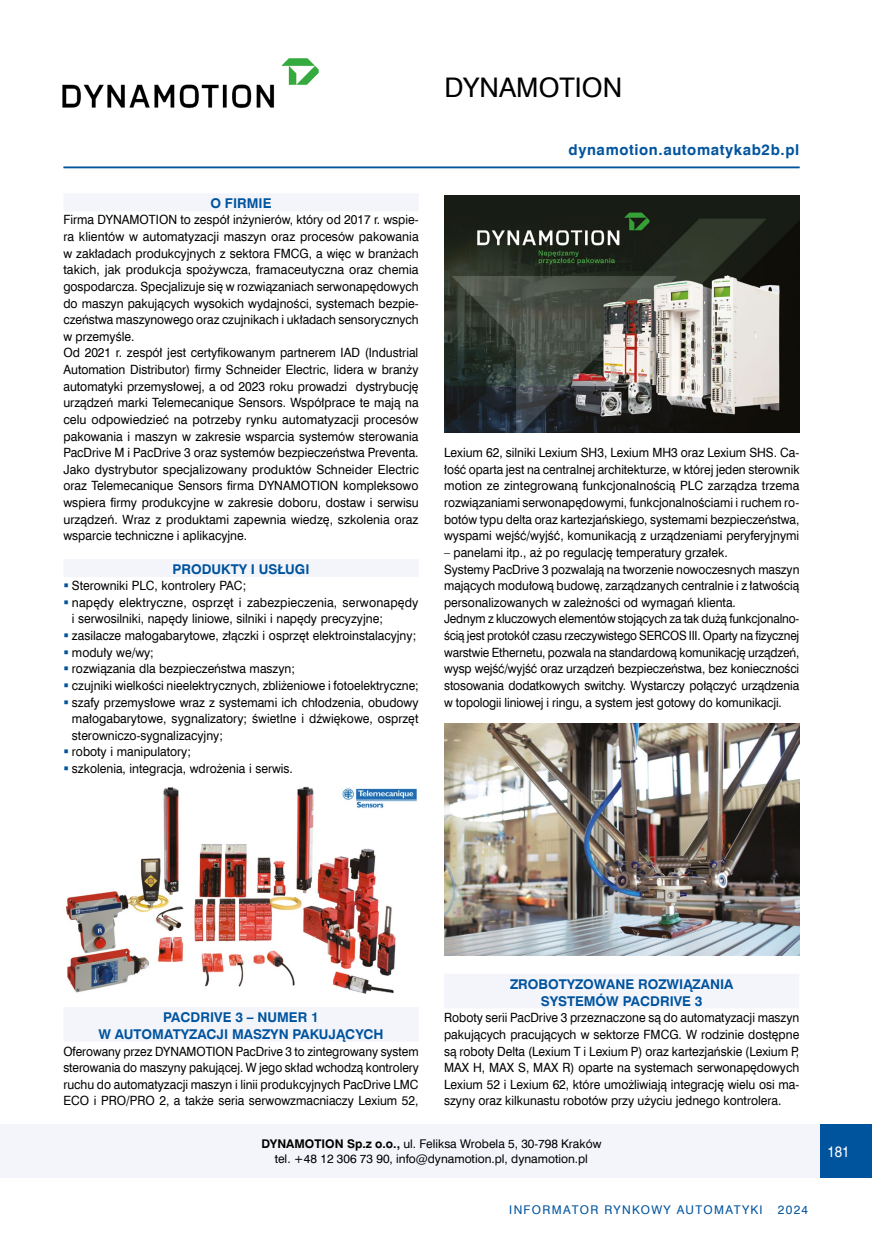
<style>
.page{position:relative;width:872px;height:1234px;background:#fff}
.page>*{position:absolute;margin:0;border:0;box-sizing:border-box;transform-origin:0 0}
.prezFirma{font:27px "Swis 721 EU";color:#000}
.PrezWwwLewa{font:700 15px "Swis 721 EU";letter-spacing:.04em;color:#00549e}
.t1{font:15px "Swis 721 EU";color:#fff;scale:.9 1}
.prezŚródtytuł_2{font:700 13.5px/16.6px "Swis 721 EU";color:#00549e;text-align:center}
.prezŚródtytuł{font:700 13.5px "Swis 721 EU";color:#00549e}
.prezPodstawowy{font:12.75px/16.6px "Swis 721 EU";color:#000;text-align:justify;scale:.95 1}
.prezPodstawowy-2{font:12.75px/16.6px "Swis 721 EU";color:#000;text-align:justify;scale:.94 1}
.prezPodstawowy-3{font:12.75px/16.6px "Swis 721 EU";color:#000;text-align:justify;scale:.93 1}
.prezPodstawowy-4{font:12.75px/16.6px "Swis 721 EU";color:#000}
.prezStopka{font:12px "Swis 721 EU";color:#000}
.t2{font:12px "Swis 721 EU";letter-spacing:.11em;color:#00549e}
.s1{font-weight:700}
</style>
<div class="page">
<div style="left:0;top:1124px;width:872px;height:53px;background:#f4f5fb"></div>
<div style="left:821px;top:1124px;width:51px;height:53px;background:#00549e"></div>
<hr style="left:63px;top:167px;width:736px;height:1px;background:#00549e">
<div style="left:63px;top:193px;width:355px;height:18px;background:#f4f5fb"></div>
<div style="left:63px;top:559px;width:355px;height:18px;background:#f4f5fb"></div>
<div style="left:63px;top:1006px;width:355px;height:35px;background:#f4f5fb"></div>
<div style="left:444px;top:973px;width:355px;height:35px;background:#f4f5fb"></div>
<img style="left:62px;top:58px;width:257px;height:50px">
<img style="left:444px;top:723px;width:355px;height:232px">
<img style="left:444px;top:195px;width:355px;height:237px">
<img style="left:66px;top:786px;width:351px;height:208px">
<p class="prezŚródtytuł" style="left:210px;top:194px;width:63px">O FIRMIE</p>
<p class="prezPodstawowy" style="left:63px;top:212px;width:375px">Firma DYNAMOTION to zespół inżynierów, który od 2017 r. wspie&shy;ra klientów w automatyzacji maszyn oraz procesów pakowania w zakładach produkcyjnych z sektora FMCG, a więc w branżach takich, jak produkcja spożywcza, framaceutyczna oraz chemia gospodarcza. Specjalizuje się w rozwiązaniach serwonapędowych do maszyn pakujących wysokich wydajności, systemach bezpie&shy;czeństwa maszynowego oraz czujnikach i układach sensorycznych w przemyśle.</p>
<p class="prezPodstawowy" style="left:63px;top:345px;width:376px">Od 2021 r. zespół jest certyfikowanym partnerem IAD (Industrial Automation Distributor) firmy Schneider Electric, lidera w branży automatyki przemysłowej, a od 2023 roku prowadzi dystrybucję urządzeń marki Telemecanique Sensors. Współprace te mają na celu odpowiedzieć na potrzeby rynku automatyzacji procesów pakowania i maszyn w zakresie wsparcia systemów sterowania PacDrive M i PacDrive 3 oraz systemów bezpieczeństwa Preventa.<br>Jako dystrybutor specjalizowany produktów Schneider Electric oraz Telemecanique Sensors firma DYNAMOTION kompleksowo wspiera firmy produkcyjne w zakresie doboru, dostaw i serwisu urządzeń. Wraz z produktami zapewnia wiedzę, szkolenia oraz wsparcie techniczne i aplikacyjne.</p>
<p class="prezŚródtytuł" style="left:172px;top:560px;width:139px">PRODUKTY I USŁUGI</p>
<p class="prezPodstawowy" style="left:72px;top:577px;width:185px">Sterowniki PLC, kontrolery PAC;</p>
<p class="prezPodstawowy-4" style="left:72px;top:594px;width:348px">napędy elektryczne, osprzęt i zabezpieczenia, serwonapędy i serwosilniki, napędy liniowe, silniki i napędy precyzyjne;</p>
<p class="prezPodstawowy" style="left:72px;top:627px;width:364px">zasilacze małogabarytowe, złączki i osprzęt elektroinstalacyjny;</p>
<p class="prezPodstawowy" style="left:72px;top:644px;width:88px">moduły we/wy;</p>
<p class="prezPodstawowy" style="left:72px;top:660px;width:236px">rozwiązania dla bezpieczeństwa maszyn;</p>
<p class="prezPodstawowy-2" style="left:72px;top:677px;width:370px">czujniki wielkości nieelektrycznych, zbliżeniowe i fotoelektryczne;</p>
<p class="prezPodstawowy" style="left:72px;top:694px;width:366px">szafy przemysłowe wraz z systemami ich chłodzenia, obudowy małogabarytowe, sygnalizatory; świetlne i dźwiękowe, osprzęt sterowniczo-sygnalizacyjny;</p>
<p class="prezPodstawowy" style="left:72px;top:743px;width:127px">roboty i manipulatory;</p>
<p class="prezPodstawowy" style="left:72px;top:760px;width:234px">szkolenia, integracja, wdrożenia i serwis.</p>
<p class="prezFirma" style="left:444px;top:71px;width:179px">DYNAMOTION</p>
<p class="PrezWwwLewa" style="left:568px;top:140px;width:232px">dynamotion.automatykab2b.pl</p>
<p class="prezPodstawowy" style="left:444px;top:444px;width:375px">Lexium 62, silniki Lexium SH3, Lexium MH3 oraz Lexium SHS. Ca&shy;łość oparta jest na centralnej architekturze, w której jeden sterownik motion ze zintegrowaną funkcjonalnością PLC zarządza trzema rozwiązaniami serwonapędowymi, funkcjonalnościami i ruchem ro&shy;botów typu delta oraz kartezjańskiego, systemami bezpieczeństwa, wyspami wejść/wyjść, komunikacją z urządzeniami peryferyjnymi</p>
<p class="prezPodstawowy" style="left:444px;top:544px;width:300px">– panelami itp., aż po regulację temperatury grzałek.</p>
<p class="prezPodstawowy-2" style="left:444px;top:561px;width:379px">Systemy PacDrive 3 pozwalają na tworzenie nowoczesnych maszyn mających modułową budowę, zarządzanych centralnie i z łatwością personalizowanych w zależności od wymagań klienta.</p>
<p class="prezPodstawowy-3" style="left:444px;top:610px;width:383px">Jednym z kluczowych elementów stojących za tak dużą funkcjonalno&shy;ścią jest protokół czasu rzeczywistego SERCOS III. Oparty na fizycznej warstwie Ethernetu, pozwala na standardową komunikację urządzeń, wysp wejść/wyjść oraz urządzeń bezpieczeństwa, bez konieczności stosowania dodatkowych switchy. Wystarczy połączyć urządzenia w topologii liniowej i ringu, a system jest gotowy do komunikacji.</p>
<p class="prezŚródtytuł_2" style="left:98px;top:1009px;width:287px">PACDRIVE 3 – NUMER 1<br>W AUTOMATYZACJI MASZYN PAKUJĄCYCH</p>
<p class="prezPodstawowy-2" style="left:63px;top:1042px;width:379px">Oferowany przez DYNAMOTION PacDrive 3 to zintegrowany system sterowania do maszyny pakującej. W jego skład wchodzą kontrolery ruchu do automatyzacji maszyn i linii produkcyjnych PacDrive LMC ECO i PRO/PRO 2, a także seria serwowzmacniaczy Lexium 52,</p>
<p class="prezŚródtytuł_2" style="left:510px;top:976px;width:225px">ZROBOTYZOWANE ROZWIĄZANIA<br>SYSTEMÓW PACDRIVE 3</p>
<p class="prezPodstawowy" style="left:444px;top:1009px;width:375px">Roboty serii PacDrive 3 przeznaczone są do automatyzacji maszyn pakujących pracujących w sektorze FMCG. W rodzinie dostępne są roboty Delta (Lexium T i Lexium P) oraz kartezjańskie (Lexium P, MAX H, MAX S, MAX R) oparte na systemach serwonapędowych Lexium 52 i Lexium 62, które umożliwiają integrację wielu osi ma&shy;szyny oraz kilkunastu robotów przy użyciu jednego kontrolera.</p>
<p class="prezStopka" style="left:261px;top:1136px;width:341px"><span class="s1">DYNAMOTION Sp.z o.o.,</span> ul. Feliksa Wrobela 5, 30-798 Kraków</p>
<p class="prezStopka" style="left:275px;top:1150px;width:315px">tel. +48 12 306 73 90, info@dynamotion.pl, dynamotion.pl</p>
<p class="t2" style="left:509px;top:1201px;width:255px">INFORMATOR RYNKOWY AUTOMATYKI</p>
<p class="t2" style="left:778px;top:1201px;width:32px">2024</p>
<p class="t1" style="left:827px;top:1141px;width:26px">181</p>
</div>
